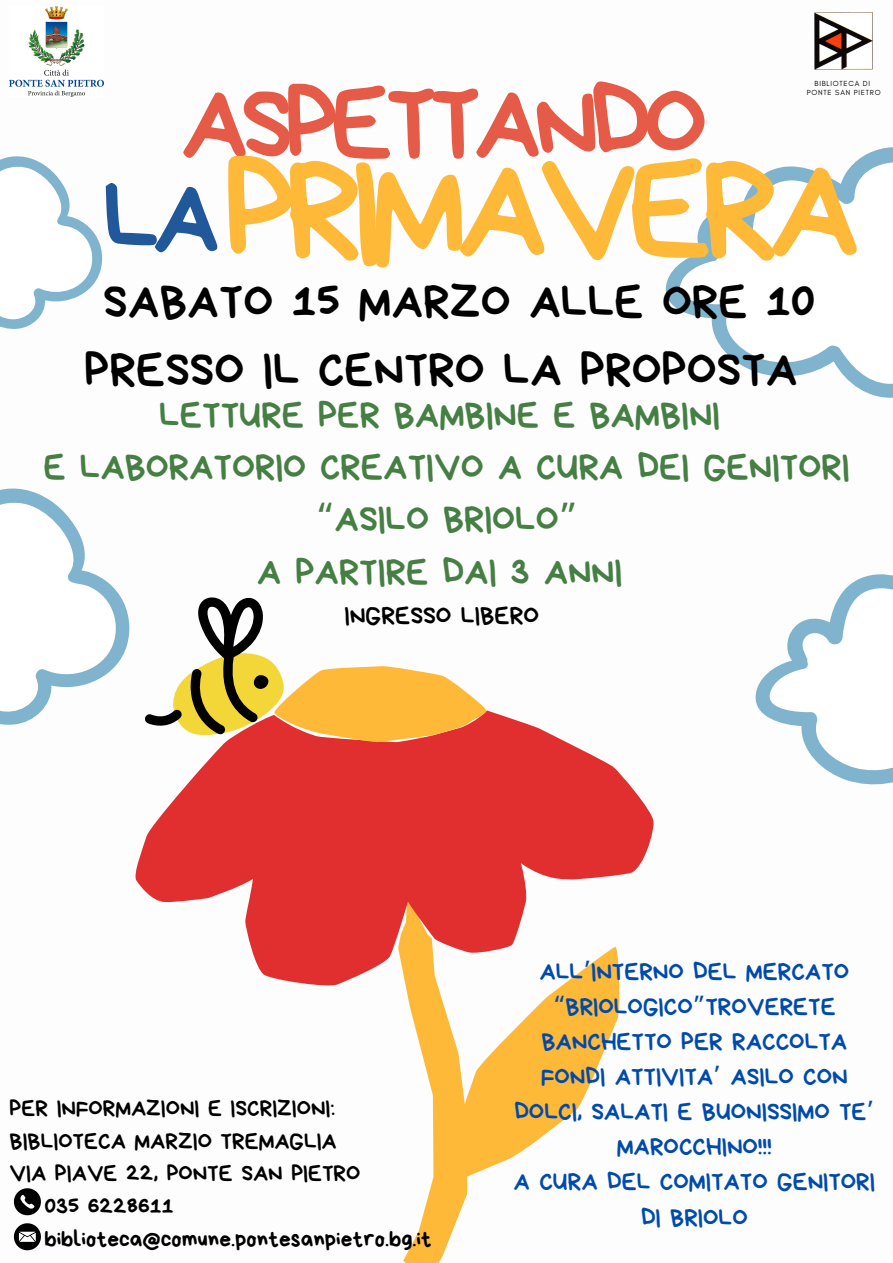
<style>
.page{position:relative;width:893px;height:1263px;background:#fff}
.page>*{position:absolute;margin:0;border:0;box-sizing:border-box;transform-origin:0 0}
.t1{font:142.5px "Bryndan Write";letter-spacing:-.075em;color:#ffb938}
.t2{font:105px "Bryndan Write";letter-spacing:-.075em;color:#e55b47}
.t3{font:105px "Bryndan Write";color:#20589a}
.t4{font:48.75px/68.1px "Bryndan Write";letter-spacing:.005em;color:#000;text-align:center}
.t5{font:37.5px/52.3px "Bryndan Write";color:#457f43;text-align:center}
.t6{font:25.5px "Bryndan Write";color:#000}
.t7{font:25.12px/35px "Bryndan Write";color:#004aad;text-align:center}
.t8{font:23.33px "Bryndan Write";color:#000}
.t9{font:7.5px "Glacial Indifference";letter-spacing:.1em;color:#000}
.s1{font-family:"Noto Sans Gurmukhi"}
</style>
<div class="page">
<svg style="left:403px;top:988px;width:217px;height:275px"></svg>
<svg style="left:135px;top:710px;width:519px;height:278px;fill:#e12f2f"></svg>
<svg style="left:145px;top:597px;width:343px;height:146px"></svg>
<svg style="left:0;top:156px;width:103px;height:173px"></svg>
<svg style="left:665px;top:147px;width:228px;height:251px"></svg>
<img style="left:10px;top:7px;width:94px;height:90px">
<img style="left:814px;top:12px;width:58px;height:57px">
<svg style="left:14px;top:1188px;width:27px;height:27px"></svg>
<svg style="left:14px;top:1223px;width:27px;height:27px"></svg>
<svg style="left:755px;top:574px;width:138px;height:211px"></svg>
<svg style="left:0;top:488px;width:130px;height:237px"></svg>
<p class="t2" style="left:180px;top:70px;width:529px">ASPETTANDO</p>
<p class="t9" style="left:814px;top:79px;width:57px">BIBLIOTECA DI</p>
<p class="t9" style="left:807px;top:88px;width:75px">PONTE SAN PIETRO</p>
<p class="t1" style="left:224px;top:137px;width:638px">PRIMAVERA</p>
<p class="t3" style="left:103px;top:164px;width:119px">LA</p>
<p class="t4" style="left:85px;top:268px;width:732px">SABATO 15 MARZO ALLE ORE 10<br>PRESSO IL CENTRO LA PROPOSTA</p>
<h1 class="t5" style="left:43px;top:388px;width:807px">LETTURE PER BAMBINE E BAMBINI<br>E LABORATORIO CREATIVO A CURA DEI GENITORI <span class="s1">“</span>ASILO BRIOLO<span class="s1">”<br></span>A PARTIRE DAI 3 ANNI</h1>
<h1 class="t6" style="left:344px;top:603px;width:196px">INGRESSO LIBERO</h1>
<h2 class="t8" style="left:10px;top:1096px;width:327px">PER INFORMAZIONI E ISCRIZIONI:</h2>
<h2 class="t8" style="left:10px;top:1129px;width:329px">BIBLIOTECA MARZIO TREMAGLIA</h2>
<h2 class="t8" style="left:10px;top:1161px;width:352px">VIA PIAVE 22, PONTE SAN PIETRO</h2>
<h2 class="t8" style="left:44px;top:1194px;width:131px">035 6228611</h2>
<h2 class="t8" style="left:44px;top:1227px;width:389px">biblioteca@comune.pontesanpietro.bg.it</h2>
<h2 class="t7" style="left:513px;top:954px;width:363px">ALL<span class="s1">’</span>INTERNO DEL MERCATO <span class="s1">“</span>BRIOLOGICO<span class="s1">”</span>TROVERETE<br>BANCHETTO PER RACCOLTA<br>FONDI ATTIVITA<span class="s1">’</span> ASILO CON<br>DOLCI, SALATI E BUONISSIMO TE<span class="s1">’<br></span>MAROCCHINO!!!<br>A CURA DEL COMITATO GENITORI<br>DI BRIOLO</h2>
</div>
